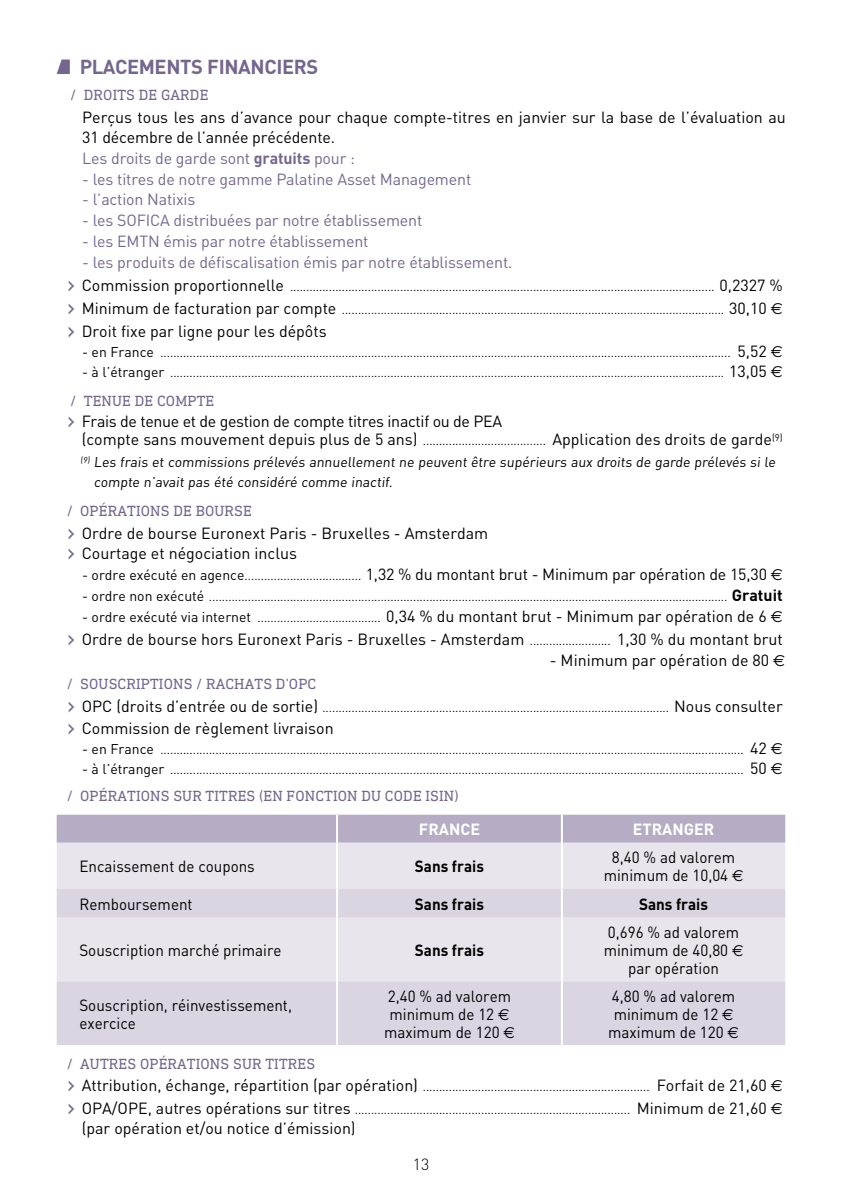
<style>
.page{position:relative;width:842px;height:1191px;background:#fff}
.page>*{position:absolute;margin:0;border:0;box-sizing:border-box;transform-origin:0 0}
.t1{font:700 20px "DIN";letter-spacing:-.02em;color:#75668f}
.t2{font:16px/20.4px "DIN";color:#000}
.t3{font:16px/18px "DIN";color:#000;text-align:center;scale:.95 1}
.t4{font:16px "DIN";letter-spacing:-.01em;color:#75668f}
.t5{font:700 16px "DIN";color:#000;scale:.95 1}
.t6{font:700 16px "DIN";color:#fff}
.t7{font:300 16px "DIN";color:#000}
.t8{font:15px "DIN Next Slab Pro";letter-spacing:.01em;color:#75668f}
.t9{font:14px/20px "DIN";color:#000}
.t10{font:12px/22.8px "DIN";color:#000}
.s1{color:#75668f}
.s2{font-weight:700;color:#75668f}
.s3{font-size:26px;color:#75668f}
.s4{font-size:16px}
.s5{font-family:"Euro Sans";font-size:16px}
.s6{font-size:14px}
.s7{font-size:12px}
.s8{font-family:"Euro Sans"}
.s9{font-weight:700;font-size:16px}
</style>
<div class="page">
<svg style="left:57px;top:60px;width:13px;height:14px"></svg>
<div style="left:57px;top:814px;width:728px;height:28px;background:#b6adc5"></div>
<div style="left:57px;top:842px;width:728px;height:46px;background:#e8e5ed"></div>
<svg style="left:57px;top:888px;width:728px;height:157px;fill:#dad5e1"></svg>
<hr style="left:336px;top:814px;width:2px;height:28px;background:#fff">
<hr style="left:561px;top:814px;width:2px;height:28px;background:#fff">
<hr style="left:336px;top:842px;width:2px;height:46px;background:#fff">
<hr style="left:561px;top:842px;width:2px;height:46px;background:#fff">
<hr style="left:336px;top:888px;width:2px;height:29px;background:#fff">
<hr style="left:561px;top:888px;width:2px;height:29px;background:#fff">
<hr style="left:336px;top:981px;width:2px;height:64px;background:#fff">
<hr style="left:561px;top:981px;width:2px;height:64px;background:#fff">
<hr style="left:336px;top:917px;width:2px;height:64px;background:#fff">
<hr style="left:561px;top:917px;width:2px;height:64px;background:#fff">
<h1 class="t1" style="left:80px;top:54px;width:240px">PLACEMENTS FINANCIERS</h1>
<p class="t8" style="left:70px;top:86px;width:140px">/ DROITS DE GARDE</p>
<h2 class="t2" style="left:82px;top:106px;width:705px">Perçus tous les ans d’avance pour chaque compte-titres en janvier sur la base de l’évaluation au<br>31 décembre de l’année précédente.<br><span class="s1">Les droits de garde sont</span> <span class="s2">gratuits</span> <span class="s1">pour :</span></h2>
<h2 class="t4" style="left:82px;top:169px;width:391px">- les titres de notre gamme Palatine Asset Management</h2>
<h2 class="t4" style="left:82px;top:190px;width:115px">- l’action Natixis</h2>
<h2 class="t4" style="left:82px;top:210px;width:342px">- les SOFICA distribuées par notre établissement</h2>
<h2 class="t4" style="left:82px;top:231px;width:288px">- les EMTN émis par notre établissement</h2>
<h2 class="t4" style="left:82px;top:252px;width:432px">- les produits de défiscalisation émis par notre établissement.</h2>
<p class="t10" style="left:67px;top:275px;width:717px"><span class="s3">›</span> <span class="s4">Commission proportionnelle</span> ................................................................................................................................... <span class="s4">0,2327 % </span><span class="s3">›</span> <span class="s4">Minimum de facturation par compte</span> ...................................................................................................................... <span class="s4">30,10</span> <span class="s5">?</span></p>
<h2 class="t2" style="left:67px;top:320px;width:261px"><span class="s3">›</span> Droit fixe par ligne pour les dépôts</h2>
<p class="t10" style="left:82px;top:341px;width:702px"><span class="s6">- en France</span> ................................................................................................................................................................................ <span class="s4">5,52</span> <span class="s5">?</span></p>
<p class="t10" style="left:82px;top:361px;width:702px"><span class="s6">- à l’étranger</span> ........................................................................................................................................................................... <span class="s4">13,05</span> <span class="s5">?</span></p>
<p class="t8" style="left:70px;top:393px;width:146px">/ TENUE DE COMPTE</p>
<h2 class="t2" style="left:82px;top:412px;width:702px;line-height:18px;text-indent:-15px"><span class="s3">›</span> Frais de tenue et de gestion de compte titres inactif ou de PEA<br>(compte sans mouvement depuis plus de 5 ans) <span class="s7">......................................</span> Application des droits de garde<sup>(9)</sup></h2>
<p class="t9" style="left:94px;top:452px;width:685px;text-indent:-13px"><sup>(9)</sup> Les frais et commissions prélevés annuellement ne peuvent être supérieurs aux droits de garde prélevés si le compte n’avait pas été considéré comme inactif.</p>
<p class="t8" style="left:67px;top:502px;width:187px">/ OPÉRATIONS DE BOURSE</p>
<h2 class="t2" style="left:67px;top:522px;width:423px"><span class="s3">›</span> Ordre de bourse Euronext Paris - Bruxelles - Amsterdam <span class="s3">›</span> Courtage et négociation inclus</h2>
<h2 class="t2" style="left:82px;top:564px;width:702px"><span class="s6">- ordre exécuté en agence</span><span class="s7">....................................</span> 1,32 % du montant brut - Minimum par opération de 15,30 <span class="s8">?</span></h2>
<p class="t10" style="left:82px;top:585px;width:702px"><span class="s6">- ordre non exécuté</span> ................................................................................................................................................................ <span class="s9">Gratuit</span></p>
<h2 class="t2" style="left:67px;top:604px;width:717px;line-height:22.8px;text-align:right"><span class="s6">- ordre exécuté via internet</span> <span class="s7">......................................</span> 0,34 % du montant brut - Minimum par opération de 6 <span class="s8">?<br></span><span class="s3">›</span> Ordre de bourse hors Euronext Paris - Bruxelles - Amsterdam <span class="s7">.........................</span> 1,30 % du montant brut</h2>
<h2 class="t2" style="left:550px;top:649px;width:237px">- Minimum par opération de 80 <span class="s8">?</span></h2>
<p class="t8" style="left:67px;top:675px;width:251px">/ SOUSCRIPTIONS / RACHATS D’OPC</p>
<p class="t10" style="left:67px;top:695px;width:717px"><span class="s3">›</span> <span class="s4">OPC (droits d’entrée ou de sortie)</span> ........................................................................................................... <span class="s4">Nous consulter</span></p>
<h2 class="t2" style="left:67px;top:718px;width:268px"><span class="s3">›</span> Commission de règlement livraison</h2>
<p class="t10" style="left:82px;top:738px;width:702px"><span class="s6">- en France</span> .................................................................................................................................................................................... <span class="s4">42</span> <span class="s5">?</span></p>
<p class="t10" style="left:82px;top:758px;width:702px"><span class="s6">- à l’étranger</span> ................................................................................................................................................................................. <span class="s4">50</span> <span class="s5">?</span></p>
<p class="t8" style="left:67px;top:787px;width:394px">/ OPÉRATIONS SUR TITRES (EN FONCTION DU CODE ISIN)</p>
<h2 class="t6" style="left:419px;top:819px;width:63px">FRANCE</h2>
<h2 class="t6" style="left:633px;top:819px;width:83px">ETRANGER</h2>
<h2 class="t3" style="left:79px;top:857px;width:186px">Encaissement de coupons</h2>
<h2 class="t5" style="left:415px;top:856px;width:74px">Sans frais</h2>
<h2 class="t3" style="left:604px;top:848px;width:149px">8,40 % ad valorem minimum de 10,04 <span class="s8">?</span></h2>
<h2 class="t3" style="left:79px;top:894px;width:121px">Remboursement</h2>
<h2 class="t5" style="left:415px;top:893px;width:74px">Sans frais</h2>
<h2 class="t5" style="left:639px;top:893px;width:74px">Sans frais</h2>
<h2 class="t3" style="left:79px;top:941px;width:214px">Souscription marché primaire</h2>
<h2 class="t5" style="left:415px;top:940px;width:74px">Sans frais</h2>
<h2 class="t3" style="left:604px;top:923px;width:149px">0,696 % ad valorem minimum de 40,80 <span class="s8">? </span>par opération</h2>
<h2 class="t3" style="left:79px;top:995px;width:225px;text-align:left">Souscription, réinvestissement, exercice</h2>
<h2 class="t3" style="left:384px;top:986px;width:139px">2,40 % ad valorem minimum de 12 <span class="s8">? </span>maximum de 120 <span class="s8">?</span></h2>
<h2 class="t3" style="left:608px;top:986px;width:139px">4,80 % ad valorem minimum de 12 <span class="s8">? </span>maximum de 120 <span class="s8">?</span></h2>
<p class="t8" style="left:67px;top:1054px;width:250px">/ AUTRES OPÉRATIONS SUR TITRES</p>
<p class="t10" style="left:67px;top:1075px;width:717px"><span class="s3">›</span> <span class="s4">Attribution, échange, répartition (par opération)</span> ...................................................................... <span class="s4">Forfait de 21,60</span> <span class="s5">? </span><span class="s3">›</span> <span class="s4">OPA/OPE, autres opérations sur titres</span> ..................................................................................... <span class="s4">Minimum de 21,60</span> <span class="s5">?</span></p>
<h2 class="t2" style="left:82px;top:1118px;width:276px">(par opération et/ou notice d’émission)</h2>
<h2 class="t7" style="left:413px;top:1154px;width:18px">13</h2>
</div>
